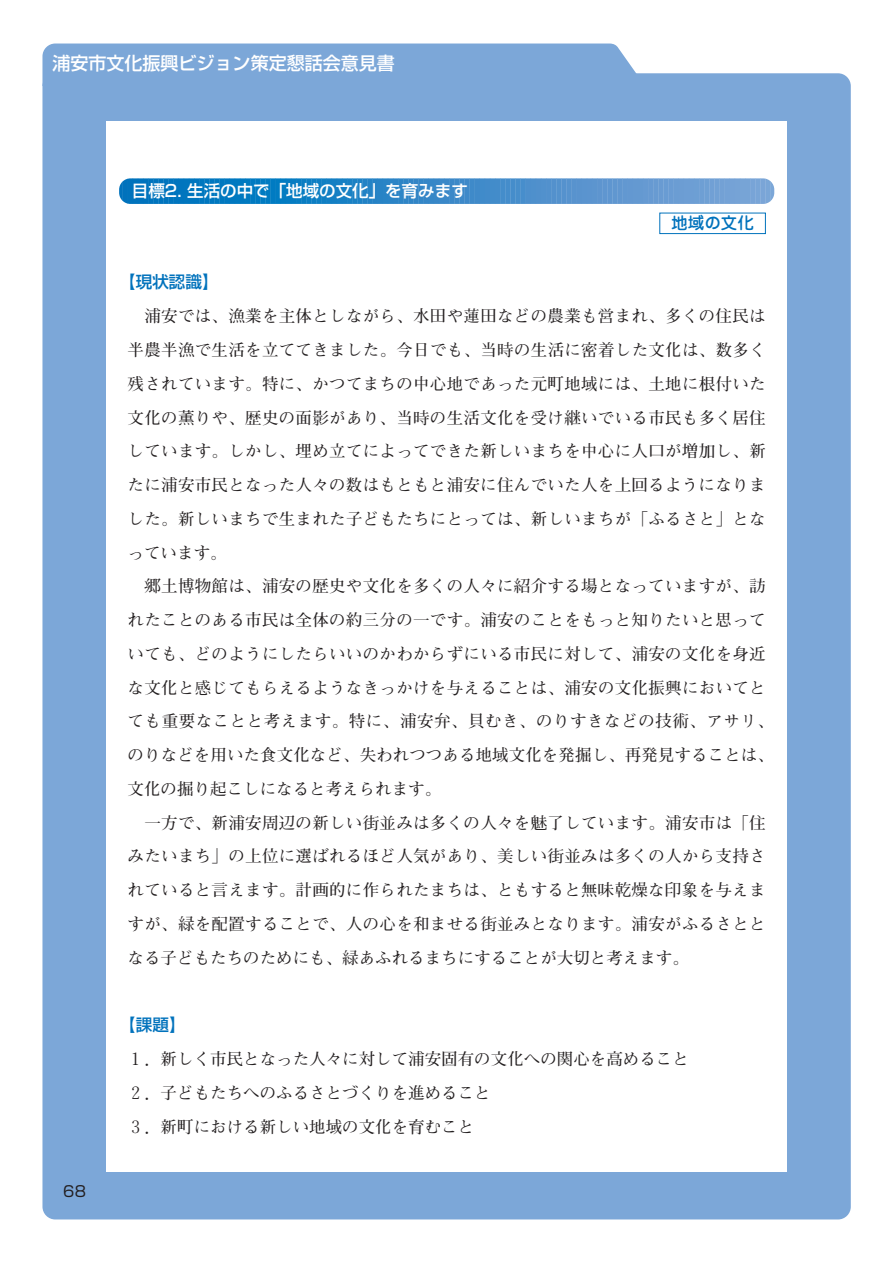
<style>
.page{position:relative;width:893px;height:1262px;background:#fff}
.page>*{position:absolute;margin:0;border:0;box-sizing:border-box;transform-origin:0 0}
.t1{font:500 18px "Shin Go";color:#fff}
.t2{font:700 16.5px/33.8px "Futo Min A101";letter-spacing:.015em;color:#231f20;text-align:justify}
.t3{font:500 16.5px "Shin Go";color:#fff}
.t4{font:500 16.5px "Shin Go";color:#0072bc}
.t5{font:500 16.5px "Jun 34";color:#0072bc}
.t6{font:15px "Shin Go";color:#231f20}
</style>
<div class="page">
<div style="left:42px;top:73px;width:808px;height:1146px;background:#7ca7d8;border-radius:13px"></div>
<div style="left:42px;top:44px;width:603px;height:42px;background:#7ca7d8"></div>
<div style="left:106px;top:121px;width:681px;height:1050px;background:#fff"></div>
<svg style="left:120px;top:178px;width:41px;height:26px"></svg>
<hr style="left:165px;top:178px;width:2px;height:26px;background:#0074bd">
<svg style="left:171px;top:178px;width:41px;height:26px"></svg>
<hr style="left:216px;top:178px;width:2px;height:26px;background:#0078bf">
<svg style="left:222px;top:178px;width:41px;height:26px"></svg>
<hr style="left:267px;top:178px;width:2px;height:26px;background:#007bc1">
<svg style="left:273px;top:178px;width:41px;height:26px"></svg>
<hr style="left:318px;top:178px;width:2px;height:26px;background:#0e7fc3">
<svg style="left:324px;top:178px;width:41px;height:26px"></svg>
<hr style="left:369px;top:178px;width:2px;height:26px;background:#2382c5">
<svg style="left:375px;top:178px;width:41px;height:26px"></svg>
<hr style="left:420px;top:178px;width:2px;height:26px;background:#3386c7">
<hr style="left:425px;top:178px;width:2px;height:26px;background:#3586c7">
<svg style="left:431px;top:178px;width:36px;height:26px"></svg>
<hr style="left:471px;top:178px;width:2px;height:26px;background:#3f8ac9">
<hr style="left:476px;top:178px;width:2px;height:26px;background:#408ac9">
<svg style="left:482px;top:178px;width:36px;height:26px"></svg>
<hr style="left:522px;top:178px;width:2px;height:26px;background:#478ecc">
<hr style="left:527px;top:178px;width:2px;height:26px;background:#4d8fcc">
<svg style="left:533px;top:178px;width:41px;height:26px"></svg>
<hr style="left:578px;top:178px;width:2px;height:26px;background:#5993ce">
<svg style="left:584px;top:178px;width:41px;height:26px"></svg>
<hr style="left:629px;top:178px;width:2px;height:26px;background:#6398d1">
<svg style="left:635px;top:178px;width:41px;height:26px"></svg>
<hr style="left:680px;top:178px;width:2px;height:26px;background:#6c9dd3">
<svg style="left:686px;top:178px;width:41px;height:26px"></svg>
<hr style="left:731px;top:178px;width:2px;height:26px;background:#75a2d6">
<svg style="left:737px;top:178px;width:36px;height:26px"></svg>
<div style="left:659px;top:213px;width:106px;height:21px;border:1px solid #0072bc"></div>
<p class="t1" style="left:53px;top:57px;width:343px">浦安市文化振興ビジョン策定懇話会意見書</p>
<p class="t3" style="left:132px;top:185px;width:337px">目標2. 生活の中で「地域の文化」を育みます</p>
<p class="t5" style="left:671px;top:217px;width:84px">地域の文化</p>
<p class="t4" style="left:119px;top:276px;width:100px">【現状認識】</p>
<p class="t2" style="left:128px;top:301px;width:639px;text-indent:17px">浦安では、漁業を主体としながら、水田や蓮田などの農業も営まれ、多くの住民は半農半漁で生活を立ててきました。今日でも、当時の生活に密着した文化は、数多く残されています。特に、かつてまちの中心地であった元町地域には、土地に根付いた文化の薫りや、歴史の面影があり、当時の生活文化を受け継いでいる市民も多く居住しています。しかし、埋め立てによってできた新しいまちを中心に人口が増加し、新たに浦安市民となった人々の数はもともと浦安に住んでいた人を上回るようになりました。新しいまちで生まれた子どもたちにとっては、新しいまちが「ふるさと」となっています。</p>
<p class="t2" style="left:128px;top:571px;width:648px;text-align:left;text-indent:17px">郷土博物館は、浦安の歴史や文化を多くの人々に紹介する場となっていますが、訪れたことのある市民は全体の約三分の一です。浦安のことをもっと知りたいと思っていても、どのようにしたらいいのかわからずにいる市民に対して、浦安の文化を身近な文化と感じてもらえるようなきっかけを与えることは、浦安の文化振興においてとても重要なことと考えます。特に、浦安弁、貝むき、のりすきなどの技術、アサリ、のりなどを用いた食文化など、失われつつある地域文化を発掘し、再発見することは、文化の掘り起こしになると考えられます。</p>
<p class="t2" style="left:128px;top:808px;width:639px;text-indent:17px">一方で、新浦安周辺の新しい街並みは多くの人々を魅了しています。浦安市は「住みたいまち」の上位に選ばれるほど人気があり、美しい街並みは多くの人から支持されていると言えます。計画的に作られたまちは、ともすると無味乾燥な印象を与えますが、緑を配置することで、人の心を和ませる街並みとなります。浦安がふるさととなる子どもたちのためにも、緑あふれるまちにすることが大切と考えます。</p>
<p class="t6" style="left:63px;top:1185px;width:24px">68</p>
<p class="t4" style="left:119px;top:1018px;width:67px">【課題】</p>
<p class="t2" style="left:128px;top:1044px;width:562px;text-align:left">１．新しく市民となった人々に対して浦安固有の文化への関心を高めること<br>２．子どもたちへのふるさとづくりを進めること<br>３．新町における新しい地域の文化を育むこと</p>
</div>
